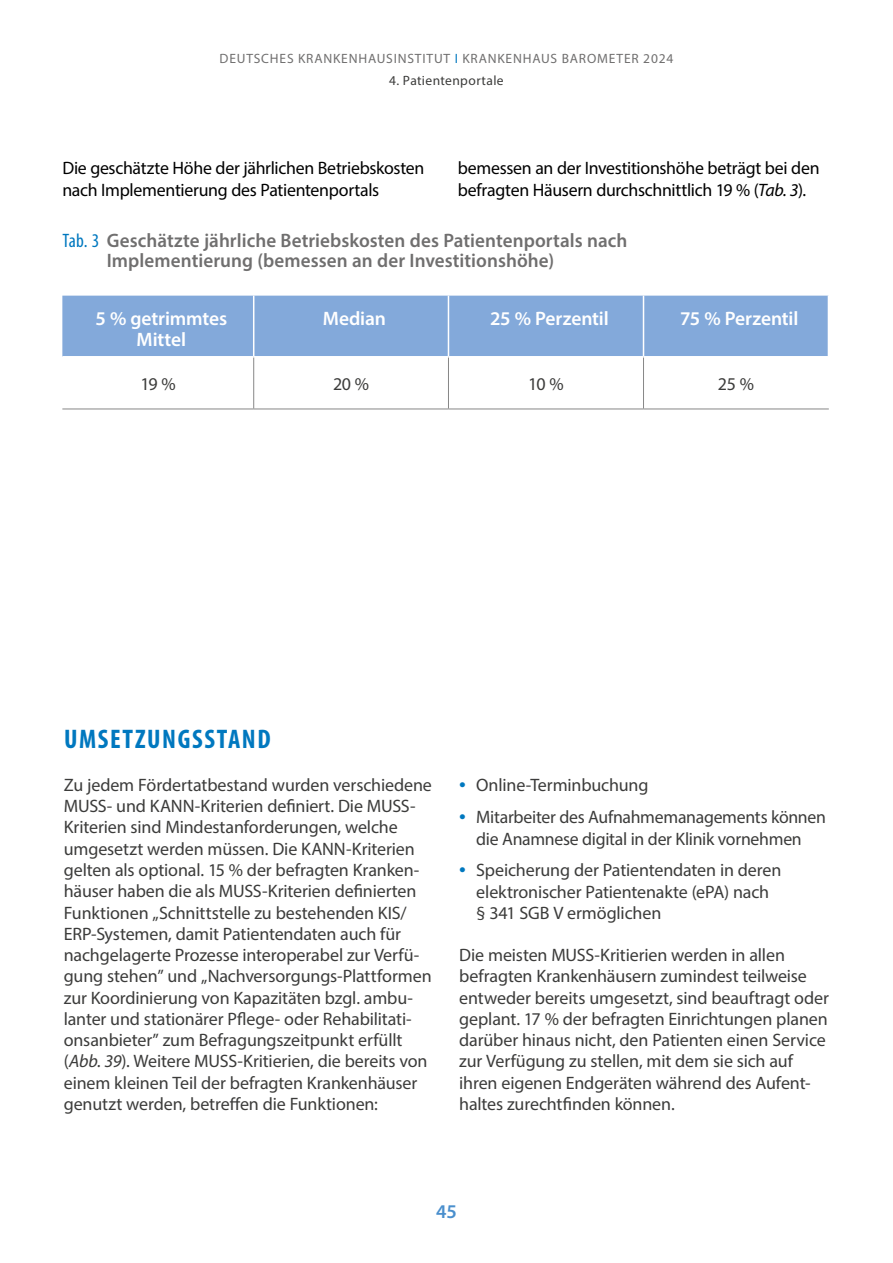
<style>
.page{position:relative;width:893px;height:1263px;background:#fff}
.page>*{position:absolute;margin:0;border:0;box-sizing:border-box;transform-origin:0 0}
.Head_H2{font:700 condensed 27px "Myriad Pro";letter-spacing:.06em;color:#0078bf}
.Tab__Abb__Head{font:600 19.5px/20.2px "Myriad Pro";letter-spacing:.005em;color:#706f6f}
.Tabelle_Head{font:600 19.5px/21px "Myriad Pro";letter-spacing:-.005em;color:#fff;text-align:center}
.t1{font:600 19.5px "Myriad Pro";color:#4a8fcd}
.Fließtext_11_5_5mm{font:18px/21.3px "Myriad Pro";letter-spacing:-.005em;color:#3c3c3b}
.Fließtext_11_5_5mm-2{font:18px/21.3px "Myriad Pro";letter-spacing:-.015em;color:#000}
.Tabellen_Zellen_12_14{font:18px "Myriad Pro";letter-spacing:-.04em;color:#3c3c3b}
.t2{font:13.5px "Myriad Pro";letter-spacing:.06em;color:#706f6f}
.Kolumne_Kapitel{font:13.5px "Myriad Pro";letter-spacing:.03em;color:#3c3c3b}
.s1{color:#0078bf}
.s2{font-style:italic}
.s3{font-weight:400;font-stretch:condensed;color:#0078bf}
.s4{font-size:24px;color:#0078bf}
</style>
<div class="page">
<div style="left:62px;top:296px;width:766px;height:60px;background:#83a9da"></div>
<hr style="left:253px;top:296px;width:1px;height:60px;background:#fff">
<hr style="left:448px;top:296px;width:1px;height:60px;background:#fff">
<hr style="left:643px;top:296px;width:1px;height:60px;background:#fff">
<hr style="left:253px;top:357px;width:1px;height:52px;background:#878787">
<hr style="left:448px;top:357px;width:1px;height:52px;background:#878787">
<hr style="left:62px;top:409px;width:192px;height:1px;background:#878787">
<hr style="left:254px;top:409px;width:194px;height:1px;background:#878787">
<hr style="left:448px;top:409px;width:195px;height:1px;background:#878787">
<hr style="left:643px;top:409px;width:186px;height:1px;background:#878787">
<hr style="left:643px;top:357px;width:1px;height:52px;background:#878787">
<p class="t2" style="left:220px;top:50px;width:455px">DEUTSCHES KRANKENHAUSINSTITUT <span class="s1">I</span> KRANKENHAUS BAROMETER 2024</p>
<p class="Kolumne_Kapitel" style="left:389px;top:72px;width:116px">4. Patientenportale</p>
<p class="Fließtext_11_5_5mm-2" style="left:62px;top:157px;width:364px">Die geschätzte Höhe der jährlichen Betriebskosten nach Implementierung des Patientenportals</p>
<p class="Fließtext_11_5_5mm-2" style="left:458px;top:157px;width:363px">bemessen an der Investitionshöhe beträgt bei den befragten Häusern durchschnittlich 19 % (<span class="s2">Tab. 3</span>).</p>
<p class="Tab__Abb__Head" style="left:107px;top:229px;width:522px;text-indent:-44px"><span class="s3">Tab. 3</span> Geschätzte jährliche Betriebskosten des Patientenportals nach<br>Implementierung (bemessen an der Investitionshöhe)</p>
<p class="Tabelle_Head" style="left:96px;top:307px;width:133px">5 % getrimmtes<br>Mittel</p>
<p class="Tabelle_Head" style="left:323px;top:307px;width:65px">Median</p>
<p class="Tabelle_Head" style="left:490px;top:307px;width:120px">25 % Perzentil</p>
<p class="Tabelle_Head" style="left:680px;top:307px;width:120px">75 % Perzentil</p>
<p class="Tabellen_Zellen_12_14" style="left:140px;top:373px;width:37px">19 %</p>
<p class="Tabellen_Zellen_12_14" style="left:333px;top:373px;width:38px">20 %</p>
<p class="Tabellen_Zellen_12_14" style="left:528px;top:373px;width:37px">10 %</p>
<p class="Tabellen_Zellen_12_14" style="left:718px;top:373px;width:38px">25 %</p>
<p class="Head_H2" style="left:64px;top:722px;width:208px">UMSETZUNGSSTAND</p>
<p class="Fließtext_11_5_5mm" style="left:64px;top:774px;width:370px">Zu jedem Fördertatbestand wurden verschiedene MUSS- und KANN-Kriterien definiert. Die MUSS-Kriterien sind Mindestanforderungen, welche umgesetzt werden müssen. Die KANN-Kriterien gelten als optional. 15 % der befragten Kranken&shy;häuser haben die als MUSS-Kriterien definierten Funktionen „Schnittstelle zu bestehenden KIS/ ERP-Systemen, damit Patientendaten auch für nachgelagerte Prozesse interoperabel zur Verfü&shy;gung stehen” und „Nachversorgungs-Plattformen zur Koordinierung von Kapazitäten bzgl. ambu&shy;lanter und stationärer Pflege- oder Rehabilitati&shy;onsanbieter” zum Befragungszeitpunkt erfüllt (<span class="s2">Abb. 39</span>). Weitere MUSS-Kritierien, die bereits von einem kleinen Teil der befragten Krankenhäuser genutzt werden, betreffen die Funktionen:</p>
<p class="Fließtext_11_5_5mm" style="left:459px;top:774px;width:191px"><span class="s4">•</span> Online-Terminbuchung</p>
<p class="Fließtext_11_5_5mm" style="left:459px;top:806px;width:368px;text-align:center"><span class="s4">•</span> Mitarbeiter des Aufnahmemanagements können die Anamnese digital in der Klinik vornehmen</p>
<p class="Fließtext_11_5_5mm" style="left:476px;top:859px;width:307px;text-indent:-17px"><span class="s4">•</span> Speicherung der Patientendaten in deren elektronischer Patientenakte (ePA) nach § 341 SGB V ermöglichen</p>
<p class="Fließtext_11_5_5mm" style="left:459px;top:944px;width:371px">Die meisten MUSS-Kritierien werden in allen befragten Krankenhäusern zumindest teilweise entweder bereits umgesetzt, sind beauftragt oder geplant. 17 % der befragten Einrichtungen planen darüber hinaus nicht, den Patienten einen Service zur Verfügung zu stellen, mit dem sie sich auf ihren eigenen Endgeräten während des Aufent&shy;haltes zurechtfinden können.</p>
<p class="t1" style="left:436px;top:1199px;width:22px">45</p>
</div>
